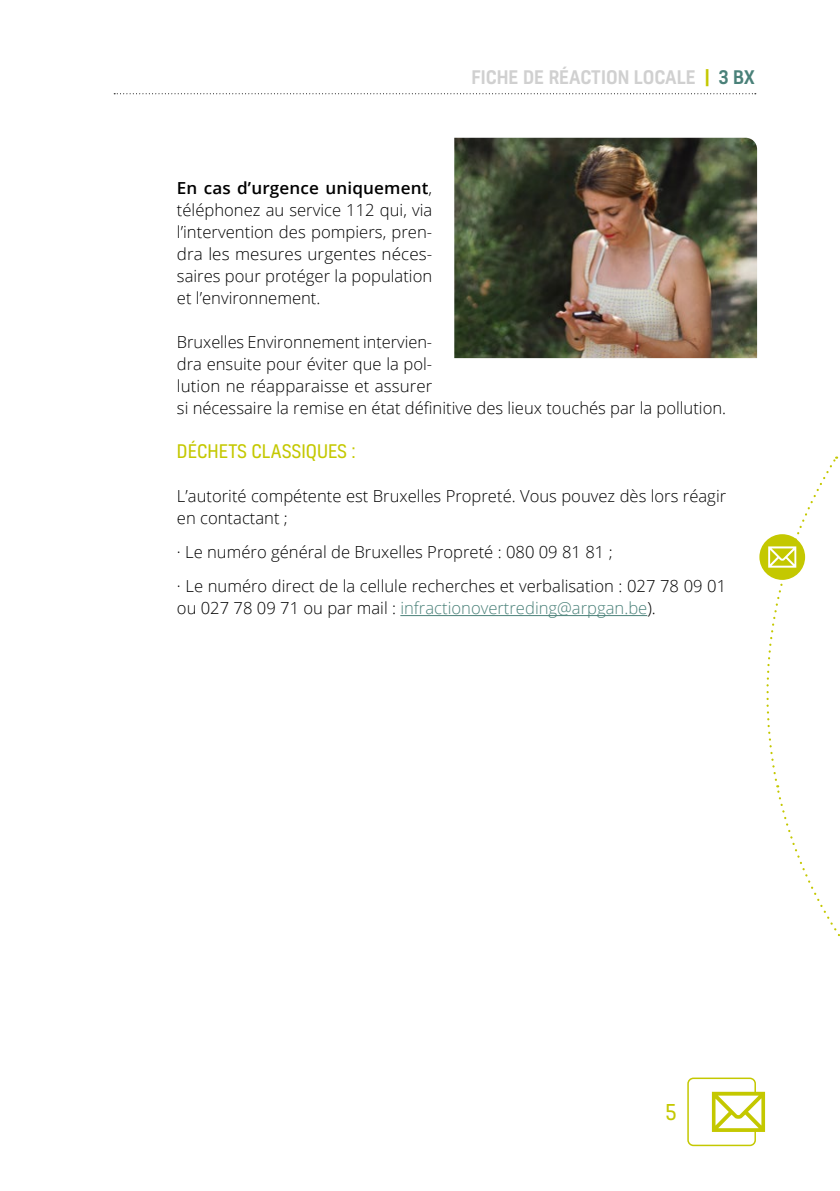
<style>
.page{position:relative;width:840px;height:1191px;background:#fff}
.page>*{position:absolute;margin:0;border:0;box-sizing:border-box;transform-origin:0 0}
.t1{font:21px "Kelson";color:#c4c800}
.t2{font:500 18px "Kelson";color:#d0d0d0}
.t3{font:18px "Kelson";color:#c4c800}
.t4{font:300 16.6px/22px "Open Sans";color:#000}
.t5{font:300 16.6px "Open Sans";color:#4a8179}
.s1{color:#c4c800}
.s2{color:#4a8179}
.s3{font-weight:600}
.s4{color:#000}
</style>
<div class="page">
<div style="left:687px;top:1077px;width:68px;height:69px;border:2px solid #c4c800;border-radius:5px"></div>
<svg style="left:114px;top:93px;width:641px;height:1px"></svg>
<hr style="left:400px;top:615px;width:247px;height:1px;background:#4a8179">
<svg style="left:711px;top:456px;width:129px;height:691px"></svg>
<img style="left:454px;top:138px;width:302px;height:220px">
<p class="t2" style="left:471px;top:65px;width:285px">FICHE DE RÉACTION LOCALE <span class="s1">|</span> <span class="s2">3 BX</span></p>
<p class="t4" style="left:177px;top:177px;width:257px;text-align:justify"><span class="s3">En cas d’urgence uniquement</span>, téléphonez au service 112 qui, via l’intervention des pompiers, pren&shy;dra les mesures urgentes néces&shy;saires pour protéger la population et l’environnement.</p>
<p class="t4" style="left:177px;top:331px;width:550px">Bruxelles Environnement intervien-<br>dra ensuite pour éviter que la pol-<br>lution ne réapparaisse et assurer<br>si nécessaire la remise en état définitive des lieux touchés par la pollution.</p>
<p class="t3" style="left:177px;top:439px;width:180px">DÉCHETS CLASSIQUES :</p>
<p class="t4" style="left:177px;top:485px;width:550px">L’autorité compétente est Bruxelles Propreté. Vous pouvez dès lors réagir en contactant ;</p>
<p class="t4" style="left:177px;top:535px;width:550px;line-height:34px">· Le numéro général de Bruxelles Propreté : 080 09 81 81 ;<br>· Le numéro direct de la cellule recherches et verbalisation : 027 78 09 01</p>
<p class="t5" style="left:177px;top:597px;width:480px"><span class="s4">ou 027 78 09 71 ou par mail :</span> infractionovertreding@arpgan.be<span class="s4">).</span></p>
<p class="t1" style="left:665px;top:1098px;width:13px">5</p>
</div>
